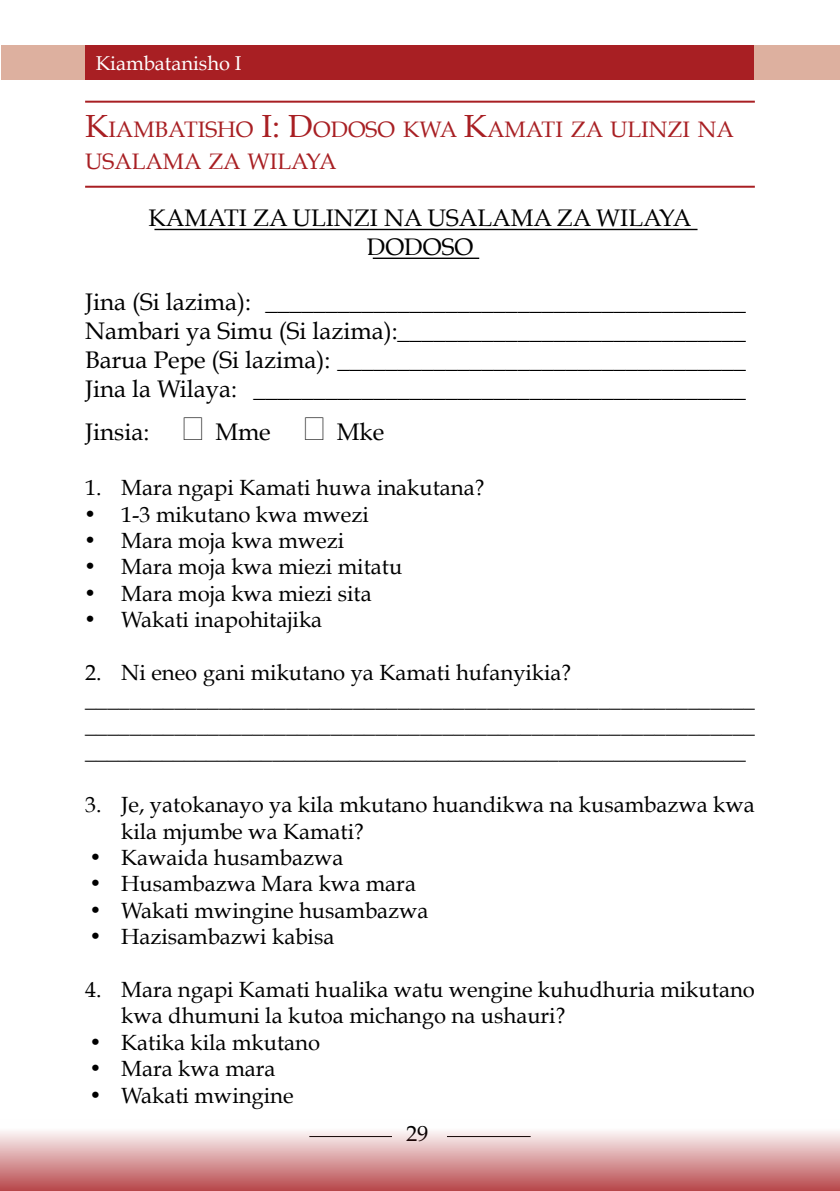
<style>
.page{position:relative;width:840px;height:1191px;background:#fff}
.page>*{position:absolute;margin:0;border:0;box-sizing:border-box;transform-origin:0 0}
.t1{font:24px/28.8px "Book Antiqua";color:#000;text-align:center}
.t2{font:22.4px/32px "Book Antiqua";color:#a81f23}
.t3{font:22px/26.4px "Book Antiqua";color:#000}
.t4{font:20px "Book Antiqua";color:#fff}
.s1{font-size:32px}
.s2{font-size:36px}
</style>
<div class="page">
<div style="left:2px;top:45px;width:837px;height:34px;background:#ddb09f"></div>
<div style="left:86px;top:45px;width:667px;height:34px;background:#a81f23"></div>
<div style="left:0;top:1119px;width:839px;height:72px;background:linear-gradient(to bottom,#fff,#b94b4e)"></div>
<hr style="left:85px;top:101px;width:669px;height:2px;background:#a81f23">
<hr style="left:85px;top:186px;width:669px;height:2px;background:#a81f23">
<hr style="left:154px;top:229px;width:543px;height:1px;background:#000">
<hr style="left:372px;top:257px;width:107px;height:2px;background:#000">
<p class="t4" style="left:96px;top:50px;width:147px">Kiambatanisho I</p>
<p class="t2" style="left:85px;top:113px;width:650px"><span class="s1">K</span>IAMBATISHO <span class="s1">I: D</span>ODOSO KWA <span class="s1">K</span>AMATI ZA ULINZI NA<br>USALAMA ZA WILAYA</p>
<p class="t1" style="left:148px;top:204px;width:544px">KAMATI ZA ULINZI NA USALAMA ZA WILAYA<br>DODOSO</p>
<p class="t1" style="left:85px;top:288px;width:662px;text-align:justify">Jina (Si lazima): ________________________________________ Nambari ya Simu (Si lazima):_____________________________ Barua Pepe (Si lazima): __________________________________ Jina la Wilaya: _________________________________________</p>
<p class="t1" style="left:85px;top:417px;width:300px">Jinsia: <span class="s2">□</span> Mme <span class="s2">□</span> Mke</p>
<p class="t3" style="left:85px;top:474px;width:400px">1. Mara ngapi Kamati huwa inakutana?</p>
<p class="t3" style="left:85px;top:501px;width:285px">• 1-3 mikutano kwa mwezi</p>
<p class="t3" style="left:85px;top:527px;width:260px">• Mara moja kwa mwezi</p>
<p class="t3" style="left:85px;top:554px;width:318px">• Mara moja kwa miezi mitatu</p>
<p class="t3" style="left:85px;top:580px;width:288px">• Mara moja kwa miezi sita</p>
<p class="t3" style="left:85px;top:606px;width:238px">• Wakati inapohitajika</p>
<p class="t3" style="left:85px;top:659px;width:671px">2. Ni eneo gani mikutano ya Kamati hufanyikia? ____________________________________________________________ ____________________________________________________________ ____________________________________________________________</p>
<p class="t3" style="left:121px;top:791px;width:634px;text-indent:-36px">3. Je, yatokanayo ya kila mkutano huandikwa na kusambazwa kwa kila mjumbe wa Kamati?</p>
<p class="t3" style="left:85px;top:844px;width:259px">• Kawaida husambazwa</p>
<p class="t3" style="left:85px;top:870px;width:332px">• Husambazwa Mara kwa mara</p>
<p class="t3" style="left:85px;top:897px;width:345px">• Wakati mwingine husambazwa</p>
<p class="t3" style="left:85px;top:923px;width:250px">• Hazisambazwi kabisa</p>
<p class="t3" style="left:121px;top:976px;width:634px;text-indent:-36px">4. Mara ngapi Kamati hualika watu wengine kuhudhuria mikutano kwa dhumuni la kutoa michango na ushauri?</p>
<p class="t3" style="left:85px;top:1029px;width:236px">• Katika kila mkutano</p>
<p class="t3" style="left:85px;top:1055px;width:192px">• Mara kwa mara</p>
<p class="t3" style="left:85px;top:1082px;width:210px">• Wakati mwingine</p>
<p class="t3" style="left:406px;top:1120px;width:23px">29</p>
</div>
